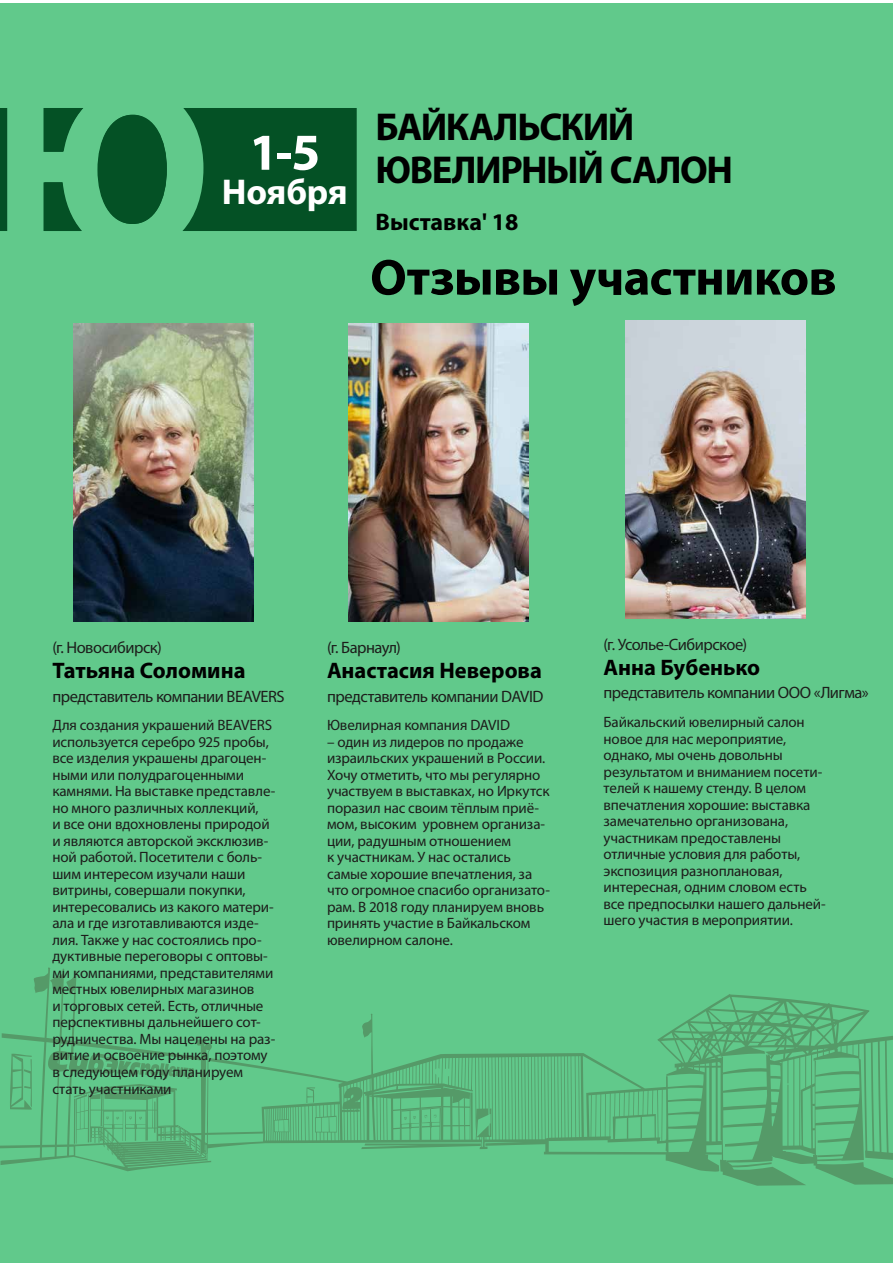
<style>
.page{position:relative;width:893px;height:1263px;background:#fff}
.page>*{position:absolute;margin:0;border:0;box-sizing:border-box;transform-origin:0 0}
.t1{font:700 52.2px "Myriad Pro";color:#fff}
.t2{font:700 51px "Myriad Pro";letter-spacing:-.015em;color:#000}
.t3{font:700 39px/43.3px "Myriad Pro";letter-spacing:-.035em;color:#000}
.t4{font:700 36px "Myriad Pro";letter-spacing:-.01em;color:#fff}
.t5{font:700 24px "Myriad Pro";color:#000}
.t6{font:700 22.5px "Myriad Pro";color:#000}
.t7{font:16.5px "Myriad Pro";letter-spacing:-.03em;color:#1d1d1b}
.t8{font:15px/16.5px "Myriad Pro";letter-spacing:-.01em;color:#1d1d1b}
</style>
<div class="page">
<div style="left:0;top:4px;width:893px;height:1259px;background:#61c98b"></div>
<svg style="left:0;top:967px;width:893px;height:219px"></svg>
<svg style="left:0;top:108px;width:357px;height:123px"></svg>
<img style="left:349px;top:324px;width:180px;height:298px">
<img style="left:625px;top:321px;width:180px;height:298px">
<img style="left:74px;top:324px;width:180px;height:298px">
<h1 class="t1" style="left:249px;top:123px;width:73px">1-5</h1>
<h3 class="t4" style="left:222px;top:171px;width:127px">Ноября</h3>
<h3 class="t3" style="left:376px;top:105px;width:359px">БАЙКАЛЬСКИЙ<br>ЮВЕЛИРНЫЙ САЛОН</h3>
<h3 class="t5" style="left:376px;top:209px;width:144px">Выставка' 18</h3>
<h2 class="t2" style="left:370px;top:249px;width:468px">Отзывы участников</h2>
<p class="t7" style="left:52px;top:638px;width:111px">(г. Новосибирск)</p>
<h3 class="t6" style="left:52px;top:658px;width:195px">Татьяна Соломина</h3>
<p class="t7" style="left:52px;top:687px;width:234px">представитель компании BEAVERS</p>
<p class="t8" style="left:52px;top:717px;width:225px">Для создания украшений BEAVERS используется серебро 925 пробы, все изделия украшены драгоцен&shy;ными или полудрагоценными камнями. На выставке представле&shy;но много различных коллекций,<br>и все они вдохновлены природой и являются авторской эксклюзив&shy;ной работой. Посетители с боль&shy;шим интересом изучали наши витрины, совершали покупки, интересовались из какого матери&shy;ала и где изготавливаются изде&shy;лия. Также у нас состоялись про&shy;дуктивные переговоры с оптовы&shy;ми компаниями, представителями местных ювелирных магазинов<br>и торговых сетей. Есть, отличные перспективны дальнейшего сот&shy;рудничества. Мы нацелены на раз&shy;витие и освоение рынка, поэтому в следующем году планируем стать участниками</p>
<p class="t7" style="left:327px;top:638px;width:75px">(г. Барнаул)</p>
<h3 class="t6" style="left:327px;top:658px;width:216px">Анастасия Неверова</h3>
<p class="t8" style="left:327px;top:717px;width:185px">Ювелирная компания DAVID</p>
<p class="t8" style="left:327px;top:734px;width:225px">– один из лидеров по продаже израильских украшений в России.<br>Хочу отметить, что мы регулярно участвуем в выставках, но Иркутск поразил нас своим тёплым приё&shy;мом, высоким уровнем организа&shy;ции, радушным отношением<br>к участникам. У нас остались самые хорошие впечатления, за что огромное спасибо организато&shy;рам. В 2018 году планируем вновь принять участие в Байкальском ювелирном салоне.</p>
<p class="t7" style="left:327px;top:687px;width:218px">представитель компании DAVID</p>
<p class="t7" style="left:604px;top:635px;width:145px">(г. Усолье-Сибирское)</p>
<h3 class="t6" style="left:604px;top:655px;width:158px">Анна Бубенько</h3>
<p class="t8" style="left:604px;top:714px;width:224px">Байкальский ювелирный салон новое для нас мероприятие, однако, мы очень довольны результатом и вниманием посети&shy;телей к нашему стенду. В целом впечатления хорошие: выставка замечательно организована, участникам предоставлены отличные условия для работы, экспозиция разноплановая, интересная, одним словом есть все предпосылки нашего дальней&shy;шего участия в мероприятии.</p>
<p class="t7" style="left:604px;top:684px;width:267px">представитель компании ООО «Лигма»</p>
</div>
